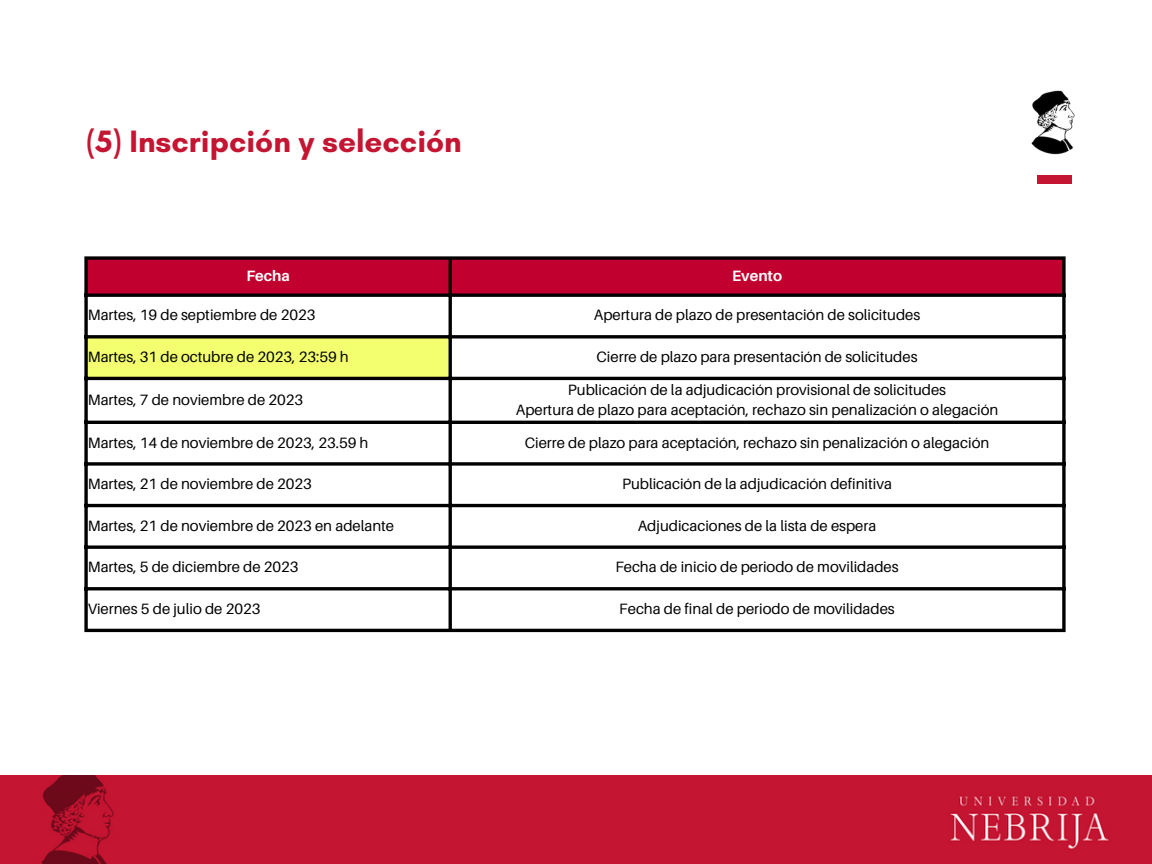
<style>
.page{position:relative;width:1152px;height:864px;background:#fff}
.page>*{position:absolute;margin:0;border:0;box-sizing:border-box;transform-origin:0 0}
.t1{font:700 31.5px "Glacial Indifference";color:#c41532}
.t2{font:15px "Aileron";color:#000}
.t3{font:700 15px "Aileron";color:#fff}
</style>
<div class="page">
<div style="left:1037px;top:175px;width:35px;height:8px;background:#c41532"></div>
<img style="left:1031px;top:90px;width:44px;height:65px">
<div style="left:0;top:776px;width:1152px;height:88px;background:#c41532"></div>
<div style="left:88px;top:260px;width:974px;height:33px;background:#c2002f"></div>
<div style="left:86px;top:337px;width:365px;height:42px;background:#f3ff6f"></div>
<svg style="left:84px;top:260px;width:4px;height:369px"></svg>
<hr style="left:449px;top:260px;width:3px;height:369px;background:#000">
<svg style="left:1062px;top:260px;width:4px;height:369px"></svg>
<svg style="left:84px;top:256px;width:982px;height:4px;background:#23181b"></svg>
<svg style="left:84px;top:293px;width:982px;height:4px;background:#1f070d"></svg>
<hr style="left:84px;top:335px;width:982px;height:3px;background:#000">
<hr style="left:84px;top:377px;width:982px;height:3px;background:#000">
<hr style="left:84px;top:421px;width:982px;height:3px;background:#000">
<svg style="left:84px;top:462px;width:982px;height:4px;background:#272727"></svg>
<hr style="left:84px;top:504px;width:982px;height:3px;background:#000">
<svg style="left:84px;top:545px;width:982px;height:4px;background:#272727"></svg>
<hr style="left:84px;top:587px;width:982px;height:3px;background:#000">
<hr style="left:84px;top:629px;width:982px;height:3px;background:#000">
<p class="t1" style="left:86px;top:122px;width:377px">(5) Inscripción y selección</p>
<p class="t3" style="left:246px;top:267px;width:45px">Fecha</p>
<p class="t3" style="left:732px;top:267px;width:52px">Evento</p>
<p class="t2" style="left:88px;top:306px;width:229px">Martes, 19 de septiembre de 2023</p>
<p class="t2" style="left:594px;top:306px;width:328px">Apertura de plazo de presentación de solicitudes</p>
<p class="t2" style="left:88px;top:348px;width:263px">Martes, 31 de octubre de 2023, 23:59 h</p>
<p class="t2" style="left:597px;top:348px;width:323px">Cierre de plazo para presentación de solicitudes</p>
<p class="t2" style="left:88px;top:390px;width:217px">Martes, 7 de noviembre de 2023</p>
<p class="t2" style="left:568px;top:380px;width:380px">Publicación de la adjudicación provisional de solicitudes</p>
<p class="t2" style="left:516px;top:400px;width:484px">Apertura de plazo para aceptación, rechazo sin penalización o alegación</p>
<p class="t2" style="left:88px;top:433px;width:282px">Martes, 14 de noviembre de 2023, 23.59 h</p>
<p class="t2" style="left:525px;top:433px;width:466px">Cierre de plazo para aceptación, rechazo sin penalización o alegación</p>
<p class="t2" style="left:88px;top:475px;width:226px">Martes, 21 de noviembre de 2023</p>
<p class="t2" style="left:622px;top:475px;width:271px">Publicación de la adjudicación definitiva</p>
<p class="t2" style="left:88px;top:516px;width:308px">Martes, 21 de noviembre de 2023 en adelante</p>
<p class="t2" style="left:638px;top:516px;width:240px">Adjudicaciones de la lista de espera</p>
<p class="t2" style="left:88px;top:558px;width:212px">Martes, 5 de diciembre de 2023</p>
<p class="t2" style="left:615px;top:558px;width:285px">Fecha de inicio de periodo de movilidades</p>
<p class="t2" style="left:88px;top:600px;width:174px">Viernes 5 de julio de 2023</p>
<p class="t2" style="left:619px;top:600px;width:277px">Fecha de final de periodo de movilidades</p>
</div>
